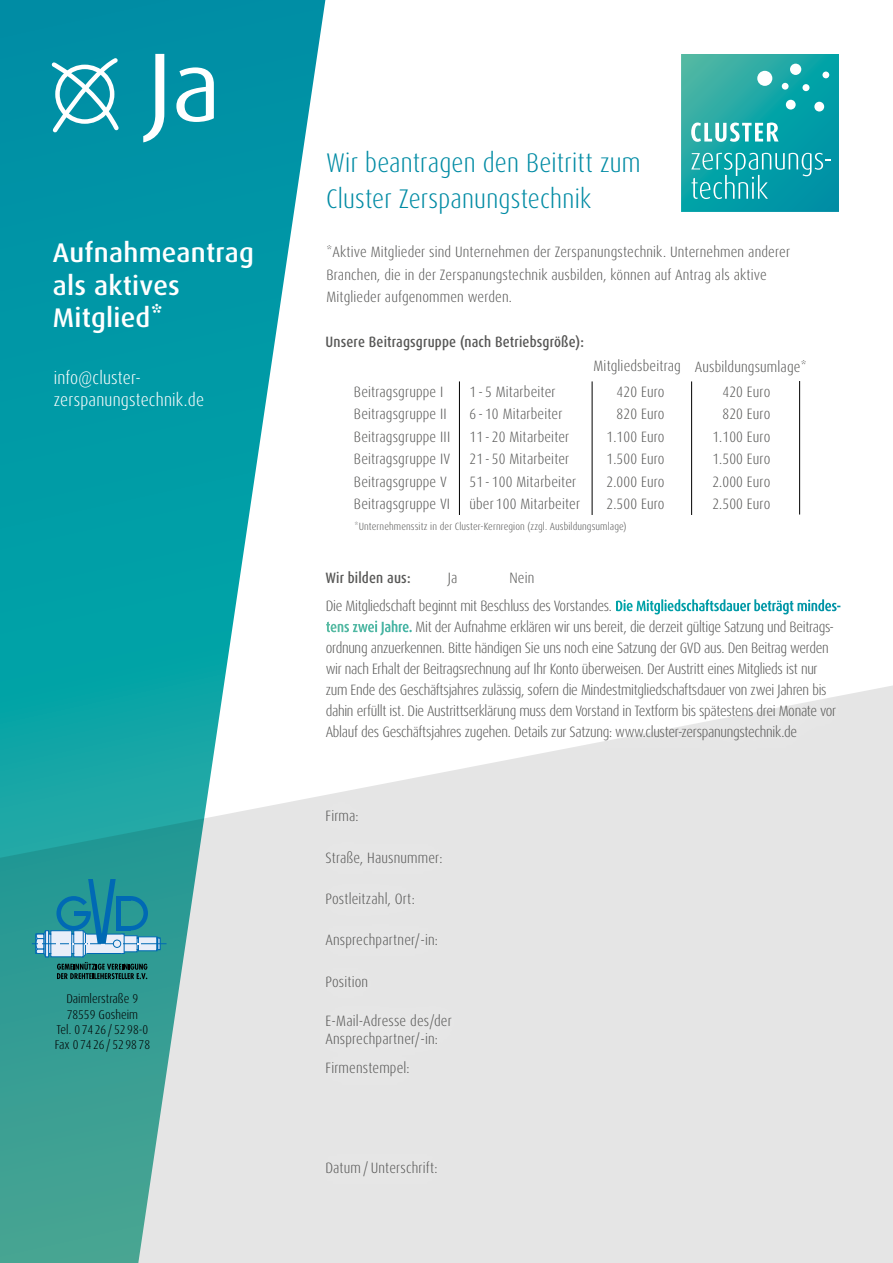
<style>
.page{position:relative;width:893px;height:1263px;background:#fff}
.page>*{position:absolute;margin:0;border:0;box-sizing:border-box;transform-origin:0 0}
.t1{font:97.5px "Dax Pro";color:#fff}
.t2{font:300 condensed 27px/36px "Dax Pro";letter-spacing:.01em;color:#008ba4}
.t3{font:500 27px/32.4px "Dax Pro";letter-spacing:.01em;color:#fff}
.t4{font:300 condensed 18.15px/21.8px "Dax Pro";letter-spacing:.01em;color:#fff}
.t5{font:300 condensed 15px/22.5px "Dax Pro";letter-spacing:-.005em;color:#575756}
.t6{font:500 condensed 15px "Dax Pro";letter-spacing:.01em;color:#575756}
.t7{font:300 condensed 12.75px/15.3px "Dax Pro";color:#000;text-align:center}
.t8{font:300 condensed 10.5px "Dax Pro";letter-spacing:.01em;color:#575756}
.s1{font-weight:700;color:#fff}
</style>
<div class="page">
<div style="left:327px;top:685px;width:566px;height:578px;background:#e5e5e5"></div>
<svg style="left:0;top:0;width:327px;height:1263px;background:#4cb2b7"></svg>
<hr style="left:32px;top:943px;width:135px;height:1px;background:#0069b4">
<svg style="left:36px;top:879px;width:124px;height:100px;background:#3d96a1"></svg>
<svg style="left:681px;top:54px;width:158px;height:158px;background:#23a9ac"></svg>
<div style="left:757px;top:71px;width:15px;height:15px;background:#fff;border-radius:50%"></div>
<div style="left:790px;top:64px;width:11px;height:11px;background:#fff;border-radius:50%"></div>
<div style="left:822px;top:72px;width:7px;height:6px;background:#fff;border-radius:50%"></div>
<div style="left:782px;top:83px;width:7px;height:7px;background:#fff;border-radius:50%"></div>
<div style="left:814px;top:102px;width:10px;height:10px;background:#fff;border-radius:50%"></div>
<div style="left:786px;top:100px;width:10px;height:10px;background:#fff;border-radius:50%"></div>
<div style="left:802px;top:84px;width:7px;height:7px;background:#fff;border-radius:50%"></div>
<svg style="left:50px;top:54px;width:72px;height:81px"></svg>
<div style="left:305px;top:790px;width:72px;height:53px;background:#e5e5e5"></div>
<div style="left:305px;top:1042px;width:123px;height:55px;background:#e5e5e5"></div>
<div style="left:305px;top:1141px;width:150px;height:55px;background:#e5e5e5"></div>
<div style="left:306px;top:830px;width:154px;height:55px;background:#e5e5e5"></div>
<div style="left:305px;top:872px;width:128px;height:55px;background:#e5e5e5"></div>
<div style="left:305px;top:914px;width:151px;height:54px;background:#e5e5e5"></div>
<div style="left:304px;top:994px;width:167px;height:73px;background:#e6e6e6"></div>
<div style="left:305px;top:955px;width:83px;height:54px;background:#e5e5e5"></div>
<div style="left:304px;top:578px;width:555px;height:183px;background:#fff"></div>
<div style="left:305px;top:225px;width:505px;height:101px;background:#fff"></div>
<hr style="left:459px;top:381px;width:1px;height:134px;background:#000">
<hr style="left:592px;top:381px;width:1px;height:134px;background:#000">
<hr style="left:691px;top:381px;width:1px;height:134px;background:#000">
<hr style="left:799px;top:381px;width:1px;height:133px;background:#000">
<h1 class="t1" style="left:148px;top:24px;width:75px">Ja</h1>
<h2 class="t3" style="left:53px;top:237px;width:203px">Aufnahmeantrag als aktives<br>Mitglied*</h2>
<p class="t4" style="left:54px;top:367px;width:152px">info@cluster&shy;zerspanungstechnik.de</p>
<p class="t7" style="left:55px;top:991px;width:97px">Daimlerstraße 9<br>78559 Gosheim<br>Tel. 0 74 26 / 52 98-0<br>Fax 0 74 26 / 52 98 78</p>
<h2 class="t2" style="left:326px;top:145px;width:316px">Wir beantragen den Beitritt zum<br>Cluster Zerspanungstechnik</h2>
<p class="t5" style="left:327px;top:241px;width:465px">*Aktive Mitglieder sind Unternehmen der Zerspanungstechnik. Unternehmen anderer<br>Branchen, die in der Zerspanungstechnik ausbilden, können auf Antrag als aktive<br>Mitglieder aufgenommen werden.</p>
<p class="t6" style="left:326px;top:332px;width:260px">Unsere Beitragsgruppe (nach Betriebsgröße):</p>
<p class="t5" style="left:617px;top:354px;width:191px;line-height:24.9px;text-indent:-23px">Mitgliedsbeitrag Ausbildungsumlage*<br>420 Euro</p>
<p class="t5" style="left:606px;top:403px;width:60px;text-align:justify;text-indent:10px">820 Euro 1.100 Euro 1.500 Euro 2.000 Euro 2.500 Euro</p>
<p class="t5" style="left:354px;top:380px;width:91px">Beitragsgruppe I</p>
<p class="t5" style="left:469px;top:380px;width:88px">1 - 5 Mitarbeiter</p>
<p class="t5" style="left:354px;top:403px;width:94px">Beitragsgruppe II</p>
<p class="t5" style="left:469px;top:403px;width:95px">6 - 10 Mitarbeiter</p>
<p class="t5" style="left:354px;top:425px;width:98px">Beitragsgruppe III</p>
<p class="t5" style="left:469px;top:425px;width:101px">11 - 20 Mitarbeiter</p>
<p class="t5" style="left:354px;top:448px;width:98px">Beitragsgruppe IV</p>
<p class="t5" style="left:469px;top:448px;width:101px">21 - 50 Mitarbeiter</p>
<p class="t5" style="left:354px;top:470px;width:94px">Beitragsgruppe V</p>
<p class="t5" style="left:469px;top:470px;width:108px">51 - 100 Mitarbeiter</p>
<p class="t5" style="left:354px;top:493px;width:98px">Beitragsgruppe VI</p>
<p class="t5" style="left:469px;top:493px;width:112px">über 100 Mitarbeiter</p>
<p class="t8" style="left:355px;top:520px;width:273px">*Unternehmenssitz in der Cluster-Kernregion (zzgl. Ausbildungsumlage)</p>
<p class="t5" style="left:712px;top:380px;width:60px;text-align:right">420 Euro<br>820 Euro<br>1.100 Euro<br>1.500 Euro<br>2.000 Euro<br>2.500 Euro</p>
<p class="t6" style="left:325px;top:568px;width:87px">Wir bilden aus:</p>
<p class="t5" style="left:448px;top:567px;width:11px">Ja</p>
<p class="t5" style="left:509px;top:567px;width:26px">Nein</p>
<p class="t5" style="left:326px;top:595px;width:517px;line-height:21px">Die Mitgliedschaft beginnt mit Beschluss des Vorstandes. <span class="s1">Die Mitgliedschaftsdauer beträgt mindes&shy;tens zwei Jahre.</span> Mit der Aufnahme erklären wir uns bereit, die derzeit gültige Satzung und Beitrags&shy;ordnung anzuerkennen. Bitte händigen Sie uns noch eine Satzung der GVD aus. Den Beitrag werden wir nach Erhalt der Beitragsrechnung auf Ihr Konto überweisen. Der Austritt eines Mitglieds ist nur zum Ende des Geschäftsjahres zulässig, sofern die Mindestmitgliedschaftsdauer von zwei Jahren bis dahin erfüllt ist. Die Austrittserklärung muss dem Vorstand in Textform bis spätestens drei Monate vor Ablauf des Geschäftsjahres zugehen. Details zur Satzung: www.cluster-zerspanungstechnik.de</p>
<p class="t5" style="left:325px;top:805px;width:35px">Firma:</p>
<p class="t5" style="left:325px;top:846px;width:118px">Straße, Hausnummer:</p>
<p class="t5" style="left:325px;top:888px;width:91px">Postleitzahl, Ort:</p>
<p class="t5" style="left:325px;top:929px;width:114px">Ansprechpartner/-in:</p>
<p class="t5" style="left:325px;top:970px;width:44px">Position</p>
<p class="t5" style="left:325px;top:1012px;width:128px;line-height:18px">E-Mail-Adresse des/der<br>Ansprechpartner/-in:</p>
<p class="t5" style="left:325px;top:1057px;width:86px">Firmenstempel:</p>
<p class="t5" style="left:325px;top:1157px;width:114px">Datum/ Unterschrift:</p>
</div>
